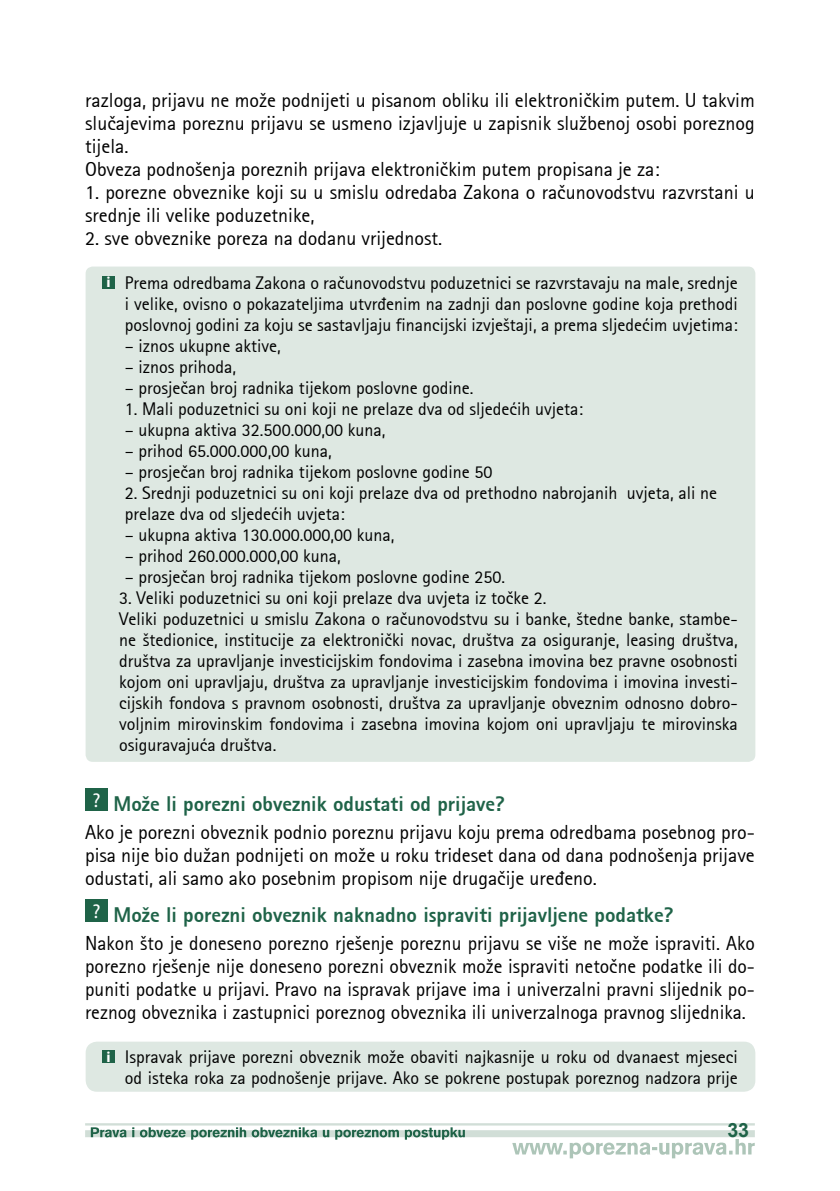
<style>
.page{position:relative;width:840px;height:1191px;background:#fff}
.page>*{position:absolute;margin:0;border:0;box-sizing:border-box;transform-origin:0 0}
.t1{font:700 21px "Agfa Rotis Sans Serif Ex";color:#1f6348}
.t2{font:20px/23px "Agfa Rotis Sans Serif";color:#000}
.t3{font:700 19.6px "Arial";color:#1f6348}
.t4{font:18px/21px "Agfa Rotis Sans Serif";color:#000}
.s1{font-family:"Myriad Pro";font-weight:700;font-size:15px;color:#fff}
</style>
<div class="page">
<svg style="left:512px;top:1139px;width:242px;height:19px"></svg>
<hr style="left:85px;top:1123px;width:669px;height:2px;background:#d1ded7">
<div style="left:85px;top:1130px;width:669px;height:7px;background:#d1ded7"></div>
<svg style="left:91px;top:1127px;width:373px;height:12px"></svg>
<div style="left:86px;top:1041px;width:669px;height:50px;background:#dee8e2;border-radius:11px"></div>
<div style="left:86px;top:266px;width:669px;height:496px;background:#dee8e2;border-radius:7px"></div>
<div style="left:102px;top:276px;width:13px;height:13px;background:#1f6348"></div>
<div style="left:85px;top:788px;width:23px;height:22px;background:#1f6348"></div>
<div style="left:85px;top:899px;width:23px;height:22px;background:#1f6348"></div>
<div style="left:102px;top:1050px;width:13px;height:13px;background:#1f6348"></div>
<p class="t2" style="left:85px;top:88px;width:670px">razloga, prijavu ne može podnijeti u pisanom obliku ili elektroni~kim putem. U takvim slu~ajevima poreznu prijavu se usmeno izjavljuje u zapisnik službenoj osobi poreznog tijela.<br>Obveza podnošenja poreznih prijava elektroni~kim putem propisana je za:</p>
<p class="t2" style="left:85px;top:180px;width:670px">1. porezne obveznike koji su u smislu odredaba Zakona o ra~unovodstvu razvrstani u srednje ili velike poduzetnike,</p>
<p class="t2" style="left:85px;top:226px;width:358px">2. sve obveznike poreza na dodanu vrijednost.</p>
<p class="t4" style="left:125px;top:272px;width:614px;text-align:justify;text-indent:-18px"><span class="s1">i</span> Prema odredbama Zakona o ra~unovodstvu poduzetnici se razvrstavaju na male, srednje i velike, ovisno o pokazateljima utvr|enim na zadnji dan poslovne godine koja prethodi poslovnoj godini za koju se sastavljaju financijski izvještaji, a prema sljede}im uvjetima:</p>
<p class="t4" style="left:125px;top:335px;width:157px">– iznos ukupne aktive,</p>
<p class="t4" style="left:125px;top:356px;width:113px">– iznos prihoda,</p>
<p class="t4" style="left:125px;top:377px;width:350px">– prosje~an broj radnika tijekom poslovne godine.</p>
<p class="t4" style="left:125px;top:398px;width:459px">1. Mali poduzetnici su oni koji ne prelaze dva od sljede}ih uvjeta:</p>
<p class="t4" style="left:125px;top:419px;width:262px">– ukupna aktiva 32.500.000,00 kuna,</p>
<p class="t4" style="left:125px;top:440px;width:208px">– prihod 65.000.000,00 kuna,</p>
<p class="t4" style="left:125px;top:461px;width:369px">– prosje~an broj radnika tijekom poslovne godine 50</p>
<p class="t4" style="left:125px;top:482px;width:593px">2. Srednji poduzetnici su oni koji prelaze dva od prethodno nabrojanih uvjeta, ali ne prelaze dva od sljede}ih uvjeta:</p>
<p class="t4" style="left:125px;top:524px;width:271px">– ukupna aktiva 130.000.000,00 kuna,</p>
<p class="t4" style="left:125px;top:545px;width:217px">– prihod 260.000.000,00 kuna,</p>
<p class="t4" style="left:125px;top:566px;width:381px">– prosje~an broj radnika tijekom poslovne godine 250.</p>
<p class="t4" style="left:119px;top:587px;width:619px">3. Veliki poduzetnici su oni koji prelaze dva uvjeta iz to~ke 2.<br>Veliki poduzetnici u smislu Zakona o ra~unovodstvu su i banke, štedne banke, stambe&shy;ne štedionice, institucije za elektroni~ki novac, društva za osiguranje, leasing društva, društva za upravljanje investicijskim fondovima i zasebna imovina bez pravne osobnosti kojom oni upravljaju, društva za upravljanje investicijskim fondovima i imovina investi&shy;cijskih fondova s pravnom osobnosti, društva za upravljanje obveznim odnosno dobro&shy;voljnim mirovinskim fondovima i zasebna imovina kojom oni upravljaju te mirovinska osiguravaju}a društva.</p>
<p class="t1" style="left:92px;top:790px;width:414px"><sup>?</sup> Mo`e li porezni obveznik odustati od prijave?</p>
<p class="t2" style="left:85px;top:820px;width:670px;text-align:justify">Ako je porezni obveznik podnio poreznu prijavu koju prema odredbama posebnog pro&shy;pisa nije bio du`an podnijeti on mo`e u roku trideset dana od dana podno{enja prijave odustati, ali samo ako posebnim propisom nije druga~ije ure|eno.</p>
<p class="t1" style="left:92px;top:901px;width:582px"><sup>?</sup> Mo`e li porezni obveznik naknadno ispraviti prijavljene podatke?</p>
<p class="t2" style="left:85px;top:931px;width:670px;text-align:justify">Nakon {to je doneseno porezno rje{enje poreznu prijavu se vi{e ne mo`e ispraviti. Ako porezno rje{enje nije doneseno porezni obveznik mo`e ispraviti neto~ne podatke ili do&shy;puniti podatke u prijavi. Pravo na ispravak prijave ima i univerzalni pravni slijednik po&shy;reznog obveznika i zastupnici poreznog obveznika ili univerzalnoga pravnog slijednika.</p>
<p class="t4" style="left:106px;top:1046px;width:632px;text-align:right"><span class="s1">i</span> Ispravak prijave porezni obveznik mo`e obaviti najkasnije u roku od dvanaest mjeseci od isteka roka za podno{enje prijave. Ako se pokrene postupak poreznog nadzora prije</p>
<p class="t3" style="left:727px;top:1117px;width:23px">33</p>
</div>
